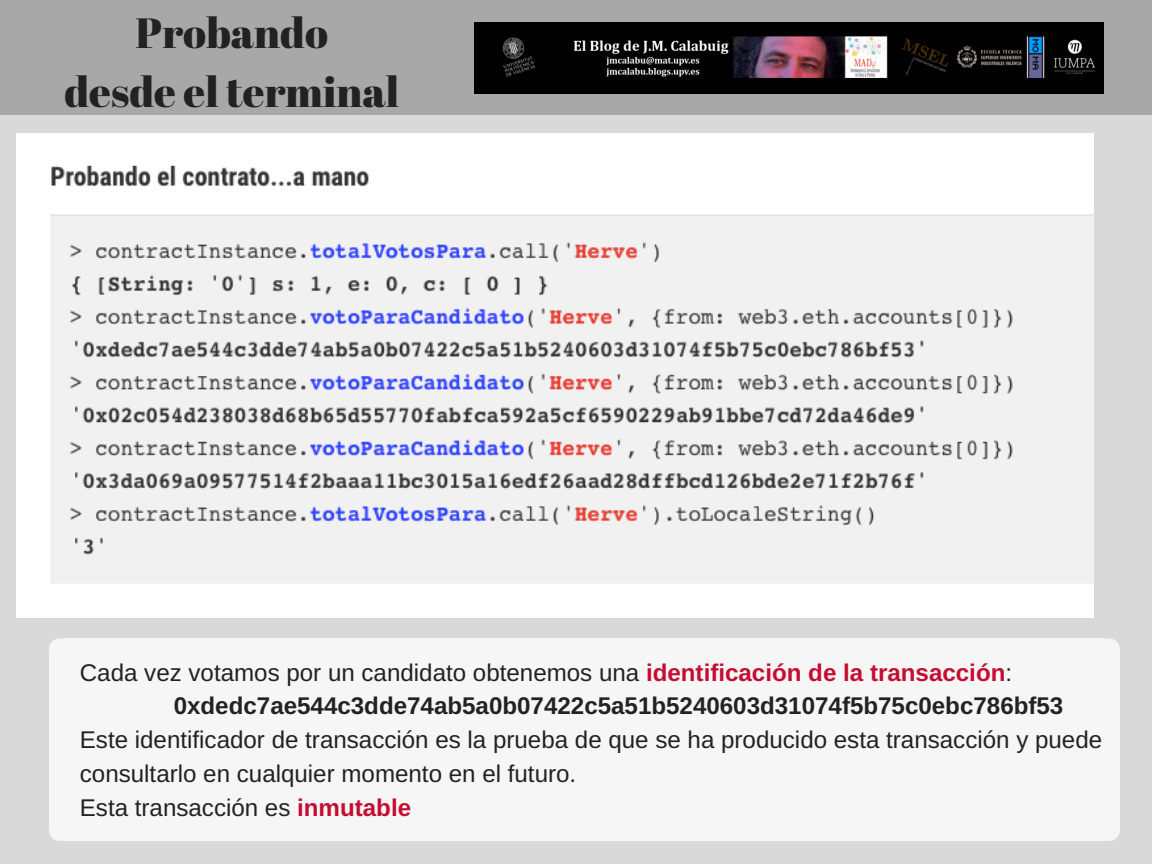
<style>
.page{position:relative;width:1152px;height:864px;background:#d9d9d9}
.page>*{position:absolute;margin:0;border:0;box-sizing:border-box;transform-origin:0 0}
.t1{font:42.3px/58.5px "Abril Fatface";color:#222;text-align:center}
.t2{font:24.15px/33.8px "Arimo";color:#222}
.t3{font:700 24.15px/33.8px "Arimo";color:#222}
.s1{font-weight:400}
.s2{color:#c60c30}
.s3{font-weight:700;color:#c60c30}
</style>
<div class="page">
<div style="left:0;top:0;width:1152px;height:115px;background:#a8a8a8"></div>
<svg style="left:1104px;top:638px;width:16px;height:18px"></svg>
<div style="left:1103px;top:656px;width:17px;height:170px;background:#f6f6f6"></div>
<div style="left:65px;top:656px;width:1039px;height:170px;background:#f6f6f6"></div>
<div style="left:65px;top:638px;width:1039px;height:18px;background:#f6f6f6"></div>
<svg style="left:49px;top:638px;width:16px;height:18px"></svg>
<div style="left:49px;top:656px;width:17px;height:170px;background:#f6f6f6"></div>
<div style="left:65px;top:825px;width:1039px;height:16px;background:#f6f6f6"></div>
<svg style="left:49px;top:826px;width:16px;height:15px"></svg>
<svg style="left:1104px;top:826px;width:16px;height:15px"></svg>
<img style="left:17px;top:134px;width:1076px;height:484px">
<img style="left:475px;top:22px;width:629px;height:71px">
<h1 class="t1" style="left:64px;top:3px;width:336px">Probando<br>desde el terminal</h1>
<p class="t3" style="left:174px;top:655px;width:891px;text-indent:-94px"><span class="s1">Cada vez votamos por un candidato obtenemos una</span> <span class="s2">identificación de la transacción</span><span class="s1">:<br></span>0xdedc7ae544c3dde74ab5a0b07422c5a51b5240603d31074f5b75c0ebc786bf53</p>
<p class="t2" style="left:80px;top:723px;width:1024px">Este identificador de transacción es la prueba de que se ha producido esta transacción y puede consultarlo en cualquier momento en el futuro.<br>Esta transacción es <span class="s3">inmutable</span></p>
</div>
